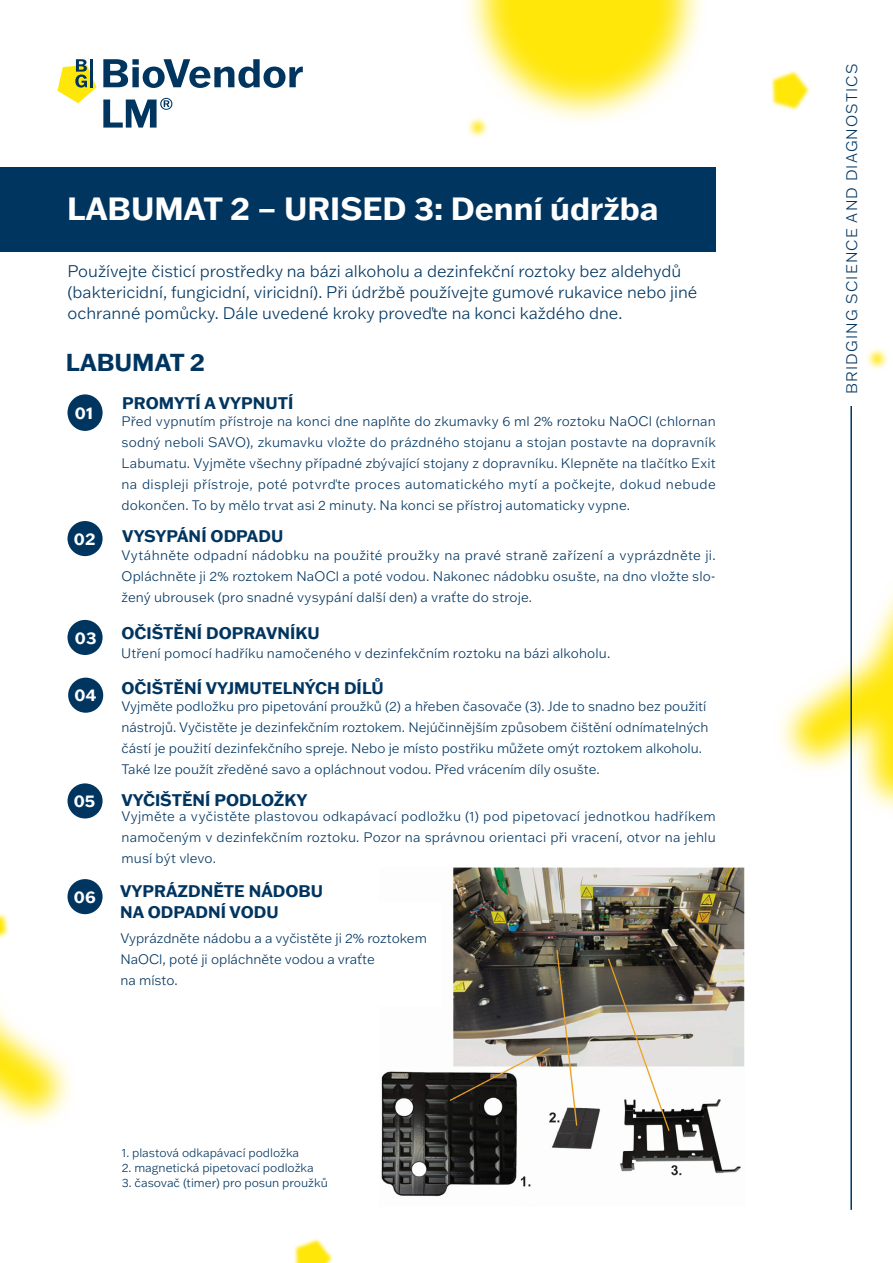
<style>
.page{position:relative;width:893px;height:1263px;background:#fff}
.page>*{position:absolute;margin:0;border:0;box-sizing:border-box;transform-origin:0 0}
.t1{font:700 31.5px "Franklin Gothic ATF";color:#fff}
.t2{font:700 24px "Franklin Gothic ATF";color:#003560}
.BioVendor_odrazky_1{font:300 16.5px/21px "Franklin Gothic ATF";color:#003560}
.t3{font:700 16.5px/21px "Franklin Gothic ATF";color:#003560}
.t4{font:700 16.5px "Franklin Gothic ATF";color:#fff}
.t5{font:300 15px "Franklin Gothic ATF";letter-spacing:.08em;color:#003560}
.BioVendor_text_blok{font:300 13.5px/21px "Franklin Gothic ATF";letter-spacing:.01em;color:#003560;text-align:justify}
.BioVendor_text_prapor{font:300 13.5px/21px "Franklin Gothic ATF";color:#003560}
.BioVendor_text_prapor-2{font:300 12px "Franklin Gothic ATF";color:#003560}
</style>
<div class="page">
<img style="left:381px;top:868px;width:363px;height:329px">
<svg style="left:780px;top:702px;width:113px;height:109px"></svg>
<svg style="left:794px;top:593px;width:99px;height:202px"></svg>
<hr style="left:850px;top:406px;width:2px;height:804px;background:#003560">
<svg style="left:466px;top:0;width:235px;height:120px"></svg>
<svg style="left:486px;top:0;width:195px;height:101px;background:#ffec44"></svg>
<svg style="left:771px;top:70px;width:39px;height:41px"></svg>
<svg style="left:774px;top:73px;width:34px;height:35px"></svg>
<svg style="left:867px;top:348px;width:21px;height:21px"></svg>
<svg style="left:872px;top:353px;width:11px;height:11px"></svg>
<svg style="left:466px;top:115px;width:24px;height:23px"></svg>
<svg style="left:472px;top:122px;width:12px;height:11px"></svg>
<svg style="left:103px;top:59px;width:200px;height:29px"></svg>
<svg style="left:57px;top:59px;width:40px;height:44px"></svg>
<hr style="left:91px;top:59px;width:2px;height:28px;background:#003560">
<svg style="left:103px;top:98px;width:69px;height:30px"></svg>
<div style="left:0;top:168px;width:716px;height:84px;background:#003560"></div>
<div style="left:67px;top:394px;width:36px;height:37px;background:#003560;border-radius:50%"></div>
<div style="left:67px;top:521px;width:36px;height:35px;background:#003560;border-radius:50%"></div>
<div style="left:67px;top:620px;width:36px;height:35px;background:#003560;border-radius:50%"></div>
<div style="left:68px;top:678px;width:35px;height:35px;background:#003560;border-radius:50%"></div>
<div style="left:67px;top:783px;width:36px;height:35px;background:#003560;border-radius:50%"></div>
<svg style="left:0;top:1056px;width:71px;height:68px"></svg>
<svg style="left:0;top:915px;width:57px;height:195px"></svg>
<div style="left:67px;top:879px;width:36px;height:35px;background:#003560;border-radius:50%"></div>
<svg style="left:294px;top:1238px;width:39px;height:25px"></svg>
<svg style="left:297px;top:1240px;width:34px;height:23px"></svg>
<h1 class="t1" style="left:67px;top:188px;width:593px">LABUMAT 2 – URISED 3: Denní údržba</h1>
<p class="BioVendor_odrazky_1" style="left:68px;top:260px;width:631px">Používejte čisticí prostředky na bázi alkoholu a dezinfekční roztoky bez aldehydů (baktericidní, fungicidní, viricidní). Při údržbě používejte gumové rukavice nebo jiné ochranné pomůcky. Dále uvedené kroky proveďte na konci každého dne.</p>
<h3 class="t2" style="left:66px;top:346px;width:141px">LABUMAT 2</h3>
<h4 class="t4" style="left:75px;top:402px;width:20px">01</h4>
<h4 class="t4" style="left:74px;top:528px;width:23px">02</h4>
<h4 class="t4" style="left:75px;top:627px;width:23px">03</h4>
<h4 class="t4" style="left:75px;top:684px;width:23px">04</h4>
<h4 class="t4" style="left:74px;top:790px;width:23px">05</h4>
<h3 class="t3" style="left:122px;top:392px;width:173px">PROMYTÍ A VYPNUTÍ</h3>
<p class="BioVendor_text_blok" style="left:122px;top:411px;width:596px">Před vypnutím přístroje na konci dne naplňte do zkumavky 6 ml 2% roztoku NaOCl (chlornan sodný neboli SAVO), zkumavku vložte do prázdného stojanu a stojan postavte na dopravník Labumatu. Vyjměte všechny případné zbývající stojany z dopravníku. Klepněte na tlačítko Exit na displeji přístroje, poté potvrďte proces automatického mytí a počkejte, dokud nebude dokončen. To by mělo trvat asi 2 minuty. Na konci se přístroj automaticky vypne.</p>
<h3 class="t3" style="left:122px;top:525px;width:162px">VYSYPÁNÍ ODPADU</h3>
<p class="BioVendor_text_blok" style="left:122px;top:544px;width:596px">Vytáhněte odpadní nádobku na použité proužky na pravé straně zařízení a vyprázdněte ji.<br>Opláchněte ji 2% roztokem NaOCl a poté vodou. Nakonec nádobku osušte, na dno vložte slo&shy;žený ubrousek (pro snadné vysypání další den) a vraťte do stroje.</p>
<h3 class="t3" style="left:122px;top:622px;width:200px">OČIŠTĚNÍ DOPRAVNÍKU</h3>
<p class="BioVendor_text_blok" style="left:121px;top:642px;width:491px">Utření pomocí hadříku namočeného v dezinfekčním roztoku na bázi alkoholu.</p>
<h3 class="t3" style="left:122px;top:677px;width:264px">OČIŠTĚNÍ VYJMUTELNÝCH DÍLŮ</h3>
<p class="BioVendor_text_prapor" style="left:122px;top:695px;width:589px">Vyjměte podložku pro pipetování proužků (2) a hřeben časovače (3). Jde to snadno bez použití nástrojů. Vyčistěte je dezinfekčním roztokem. Nejúčinnějším způsobem čištění odnímatelných částí je použití dezinfekčního spreje. Nebo je místo postřiku můžete omýt roztokem alkoholu.<br>Také lze použít zředěné savo a opláchnout vodou. Před vrácením díly osušte.</p>
<h3 class="t3" style="left:121px;top:789px;width:188px">VYČIŠTĚNÍ PODLOŽKY</h3>
<p class="BioVendor_text_blok" style="left:122px;top:806px;width:596px">Vyjměte a vyčistěte plastovou odkapávací podložku (1) pod pipetovací jednotkou hadříkem namočeným v dezinfekčním roztoku. Pozor na správnou orientaci při vracení, otvor na jehlu musí být vlevo.</p>
<h4 class="t4" style="left:74px;top:886px;width:23px">06</h4>
<h3 class="t3" style="left:120px;top:880px;width:204px">VYPRÁZDNĚTE NÁDOBU<br>NA ODPADNÍ VODU</h3>
<p class="BioVendor_text_prapor" style="left:120px;top:927px;width:308px">Vyprázdněte nádobu a a vyčistěte ji 2% roztokem<br>NaOCl, poté ji opláchněte vodou a vraťte<br>na místo.</p>
<p class="BioVendor_text_prapor-2" style="left:122px;top:1145px;width:179px">1. plastová odkapávací podložka</p>
<p class="BioVendor_text_prapor-2" style="left:122px;top:1160px;width:193px">2. magnetická pipetovací podložka</p>
<p class="BioVendor_text_prapor-2" style="left:122px;top:1175px;width:208px">3. časovač (timer) pro posun proužků</p>
<p class="t5" style="left:842px;top:394px;width:332px;rotate:-90deg">BRIDGING SCIENCE AND DIAGNOSTICS</p>
</div>
